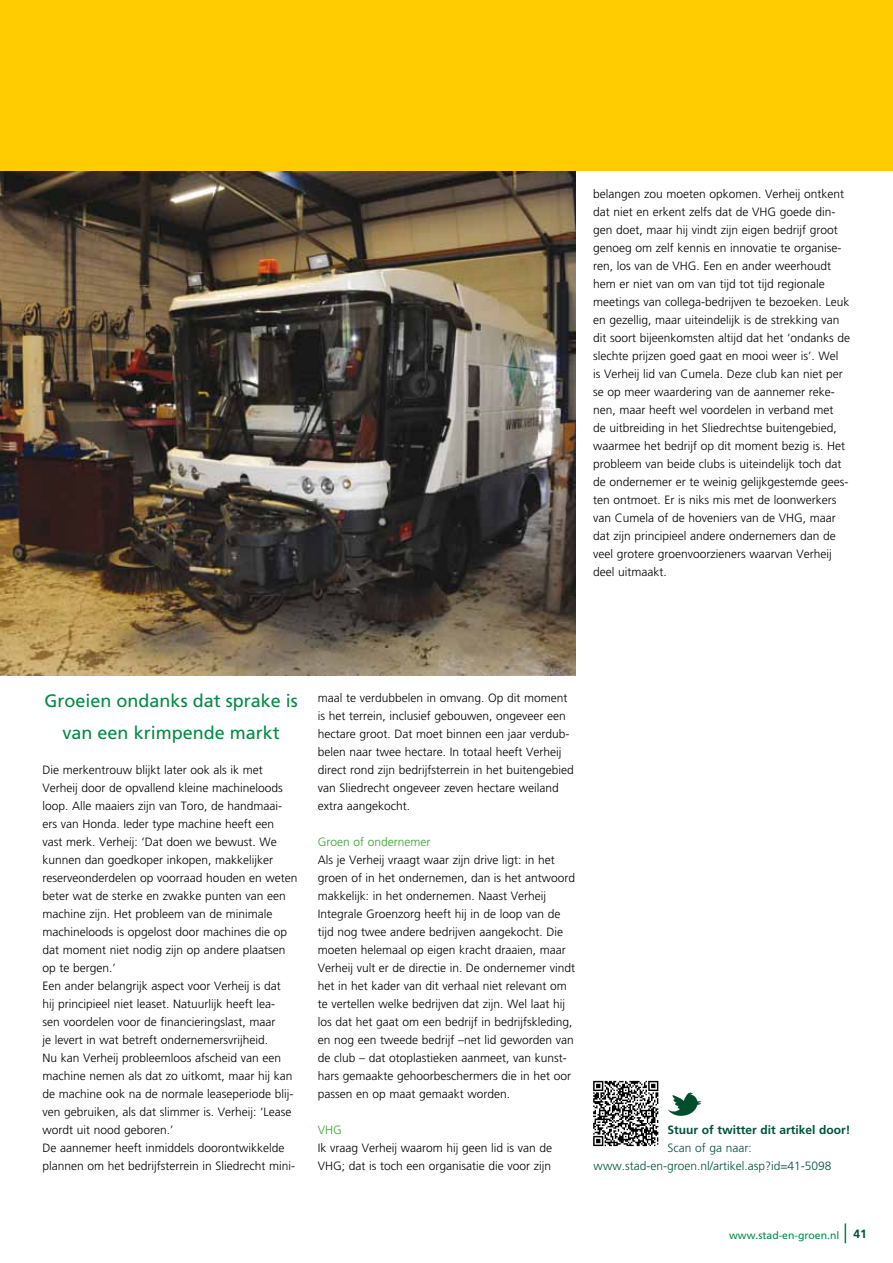
<style>
.page{position:relative;width:893px;height:1263px;background:#fff}
.page>*{position:absolute;margin:0;border:0;box-sizing:border-box;transform-origin:0 0}
.t1{font:18px/31.5px "Frutiger";color:#008b45;text-align:center}
.t2{font:300 12px/18px "Frutiger";color:#000}
.t3{font:300 12px/18px "Frutiger";color:#00523c;text-align:center}
.t4{font:700 12px "Frutiger";color:#00523c}
.t5{font:300 12px "Frutiger";color:#35a32c}
.t6{font:10.5px "Frutiger";color:#008b45}
.s1{font-weight:700;font-size:12px;color:#00523c}
</style>
<div class="page">
<svg style="left:845px;top:1223px;width:1px;height:20px"></svg>
<img style="left:0;top:171px;width:575px;height:505px">
<div style="left:0;top:0;width:893px;height:171px;background:#fecc00"></div>
<svg style="left:593px;top:1081px;width:65px;height:65px"></svg>
<svg style="left:667px;top:1092px;width:34px;height:24px"></svg>
<p class="t2" style="left:593px;top:185px;width:259px">belangen zou moeten opkomen. Verheij ontkent dat niet en erkent zelfs dat de VHG goede din&shy;gen doet, maar hij vindt zijn eigen bedrijf groot genoeg om zelf kennis en innovatie te organise&shy;ren, los van de VHG. Een en ander weerhoudt hem er niet van om van tijd tot tijd regionale meetings van collega-bedrijven te bezoeken. Leuk en gezellig, maar uiteindelijk is de strekking van dit soort bijeenkomsten altijd dat het ‘ondanks de slechte prijzen goed gaat en mooi weer is’. Wel<br>is Verheij lid van Cumela. Deze club kan niet per se op meer waardering van de aannemer reke&shy;nen, maar heeft wel voordelen in verband met<br>de uitbreiding in het Sliedrechtse buitengebied, waarmee het bedrijf op dit moment bezig is. Het probleem van beide clubs is uiteindelijk toch dat de ondernemer er te weinig gelijkgestemde gees&shy;ten ontmoet. Er is niks mis met de loonwerkers van Cumela of de hoveniers van de VHG, maar dat zijn principieel andere ondernemers dan de veel grotere groenvoorzieners waarvan Verheij deel uitmaakt.</p>
<h1 class="t1" style="left:45px;top:685px;width:255px">Groeien ondanks dat sprake is van een krimpende markt</h1>
<p class="t2" style="left:43px;top:761px;width:257px">Die merkentrouw blijkt later ook als ik met Verheij door de opvallend kleine machineloods loop. Alle maaiers zijn van Toro, de handmaai&shy;ers van Honda. Ieder type machine heeft een<br>vast merk. Verheij: ‘Dat doen we bewust. We kunnen dan goedkoper inkopen, makkelijker reserveonderdelen op voorraad houden en weten beter wat de sterke en zwakke punten van een machine zijn. Het probleem van de minimale machineloods is opgelost door machines die op dat moment niet nodig zijn op andere plaatsen op te bergen.’<br>Een ander belangrijk aspect voor Verheij is dat<br>hij principieel niet leaset. Natuurlijk heeft lea-<br>sen voordelen voor de financieringslast, maar<br>je levert in wat betreft ondernemersvrijheid.<br>Nu kan Verheij probleemloos afscheid van een machine nemen als dat zo uitkomt, maar hij kan de machine ook na de normale leaseperiode blij&shy;ven gebruiken, als dat slimmer is. Verheij: ‘Lease wordt uit nood geboren.’<br>De aannemer heeft inmiddels doorontwikkelde plannen om het bedrijfsterrein in Sliedrecht mini-</p>
<p class="t2" style="left:318px;top:689px;width:258px">maal te verdubbelen in omvang. Op dit moment is het terrein, inclusief gebouwen, ongeveer een hectare groot. Dat moet binnen een jaar verdub&shy;belen naar twee hectare. In totaal heeft Verheij direct rond zijn bedrijfsterrein in het buitengebied van Sliedrecht ongeveer zeven hectare weiland extra aangekocht.</p>
<p class="t5" style="left:318px;top:835px;width:114px">Groen of ondernemer</p>
<p class="t2" style="left:318px;top:851px;width:259px">Als je Verheij vraagt waar zijn drive ligt: in het groen of in het ondernemen, dan is het antwoord makkelijk: in het ondernemen. Naast Verheij Integrale Groenzorg heeft hij in de loop van de tijd nog twee andere bedrijven aangekocht. Die moeten helemaal op eigen kracht draaien, maar Verheij vult er de directie in. De ondernemer vindt het in het kader van dit verhaal niet relevant om te vertellen welke bedrijven dat zijn. Wel laat hij los dat het gaat om een bedrijf in bedrijfskleding, en nog een tweede bedrijf –net lid geworden van de club – dat otoplastieken aanmeet, van kunst&shy;hars gemaakte gehoorbeschermers die in het oor passen en op maat gemaakt worden.</p>
<p class="t5" style="left:318px;top:1123px;width:25px">VHG</p>
<p class="t2" style="left:318px;top:1139px;width:236px">Ik vraag Verheij waarom hij geen lid is van de<br>VHG; dat is toch een organisatie die voor zijn</p>
<p class="t4" style="left:667px;top:1123px;width:185px">Stuur of twitter dit artikel door!</p>
<p class="t3" style="left:594px;top:1139px;width:239px">Scan of ga naar: www.stad-en-groen.nl/artikel.asp?id=41-5098</p>
<p class="t6" style="left:729px;top:1229px;width:139px">www.stad-en-groen.nl <span class="s1">41</span></p>
</div>
